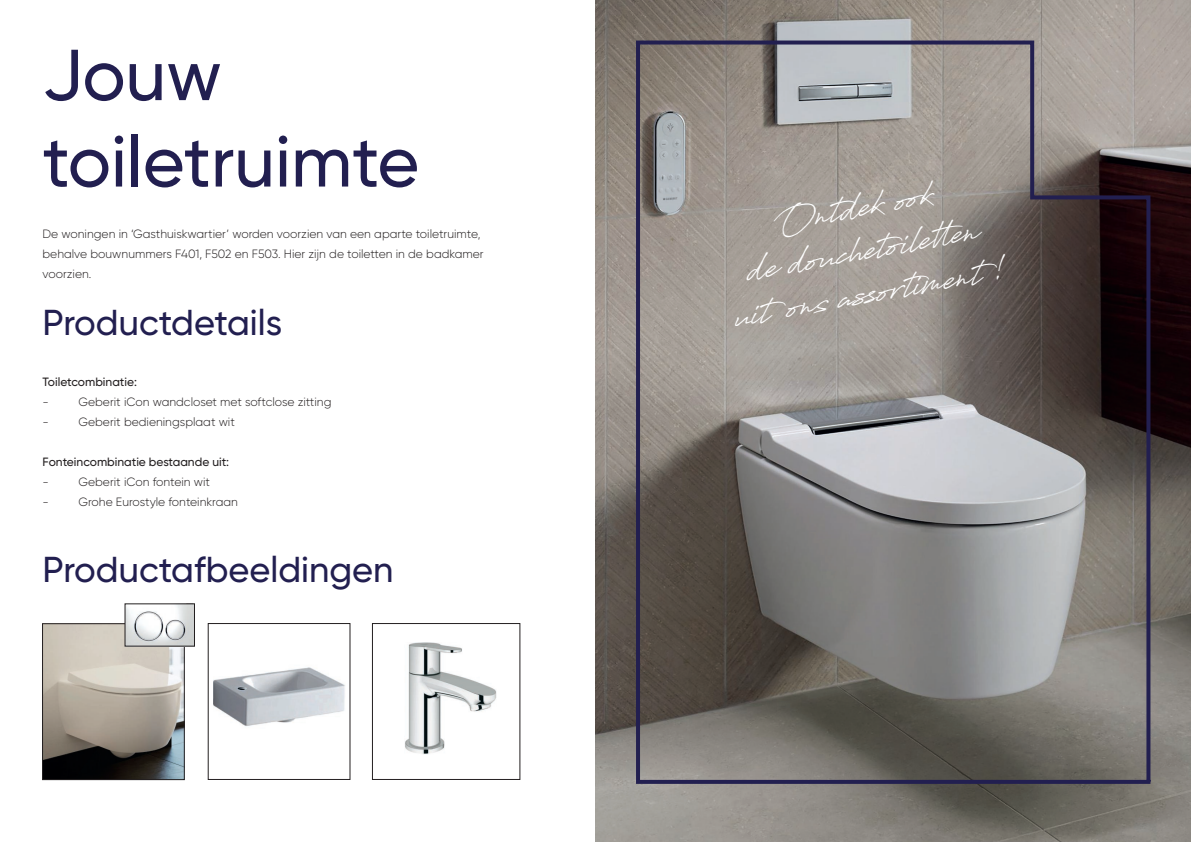
<style>
.page{position:relative;width:1191px;height:842px;background:#fff}
.page>*{position:absolute;margin:0;border:0;box-sizing:border-box;transform-origin:0 0}
.t1{font:500 72px/86.4px "Gilroy";color:#221f50}
.t2{font:36px/43.2px "Antro Vectra Bolder";color:#fff;text-align:center}
.t3{font:500 36px "Gilroy";color:#221f50}
.t4{font:300 12px/20px "Gilroy";color:#231f20}
.t5{font:500 12px "Gilroy";color:#231f20}
</style>
<div class="page">
<img style="left:595px;top:0;width:596px;height:842px">
<svg style="left:634px;top:39px;width:520px;height:747px;background:#827d7a"></svg>
<img style="left:213px;top:667px;width:132px;height:60px">
<div style="left:208px;top:623px;width:142px;height:157px;border:1px solid #231f20"></div>
<img style="left:405px;top:643px;width:91px;height:111px">
<div style="left:372px;top:623px;width:148px;height:157px;border:1px solid #231f20"></div>
<img style="left:44px;top:625px;width:139px;height:153px">
<div style="left:42px;top:623px;width:143px;height:157px;border:1px solid #231f20"></div>
<img style="left:127px;top:606px;width:66px;height:38px">
<h1 class="t1" style="left:43px;top:31px;width:378px">Jouw toiletruimte</h1>
<p class="t4" style="left:43px;top:224px;width:442px">De woningen in ‘Gasthuiskwartier’ worden voorzien van een aparte toiletruimte, behalve bouwnummers F401, F502 en F503. Hier zijn de toiletten in de badkamer voorzien.</p>
<h2 class="t3" style="left:43px;top:300px;width:241px">Productdetails</h2>
<p class="t5" style="left:43px;top:374px;width:96px">Toiletcombinatie:</p>
<p class="t4" style="left:43px;top:391px;width:8px">-</p>
<p class="t4" style="left:79px;top:391px;width:254px">Geberit iCon wandcloset met softclose zitting</p>
<p class="t4" style="left:43px;top:411px;width:8px">-</p>
<p class="t4" style="left:79px;top:411px;width:158px">Geberit bedieningsplaat wit</p>
<p class="t5" style="left:43px;top:454px;width:188px">Fonteincombinatie bestaande uit:</p>
<p class="t4" style="left:43px;top:471px;width:8px">-</p>
<p class="t4" style="left:79px;top:471px;width:133px">Geberit iCon fontein wit</p>
<p class="t4" style="left:43px;top:491px;width:8px">-</p>
<p class="t4" style="left:79px;top:491px;width:161px">Grohe Eurostyle fonteinkraan</p>
<h2 class="t3" style="left:43px;top:547px;width:352px">Productafbeeldingen</h2>
<h2 class="t2" style="left:714px;top:206px;width:278px;rotate:-10deg">Ontdek ook<br>de douchetoilett en uit ons ass ortiment !</h2>
</div>
